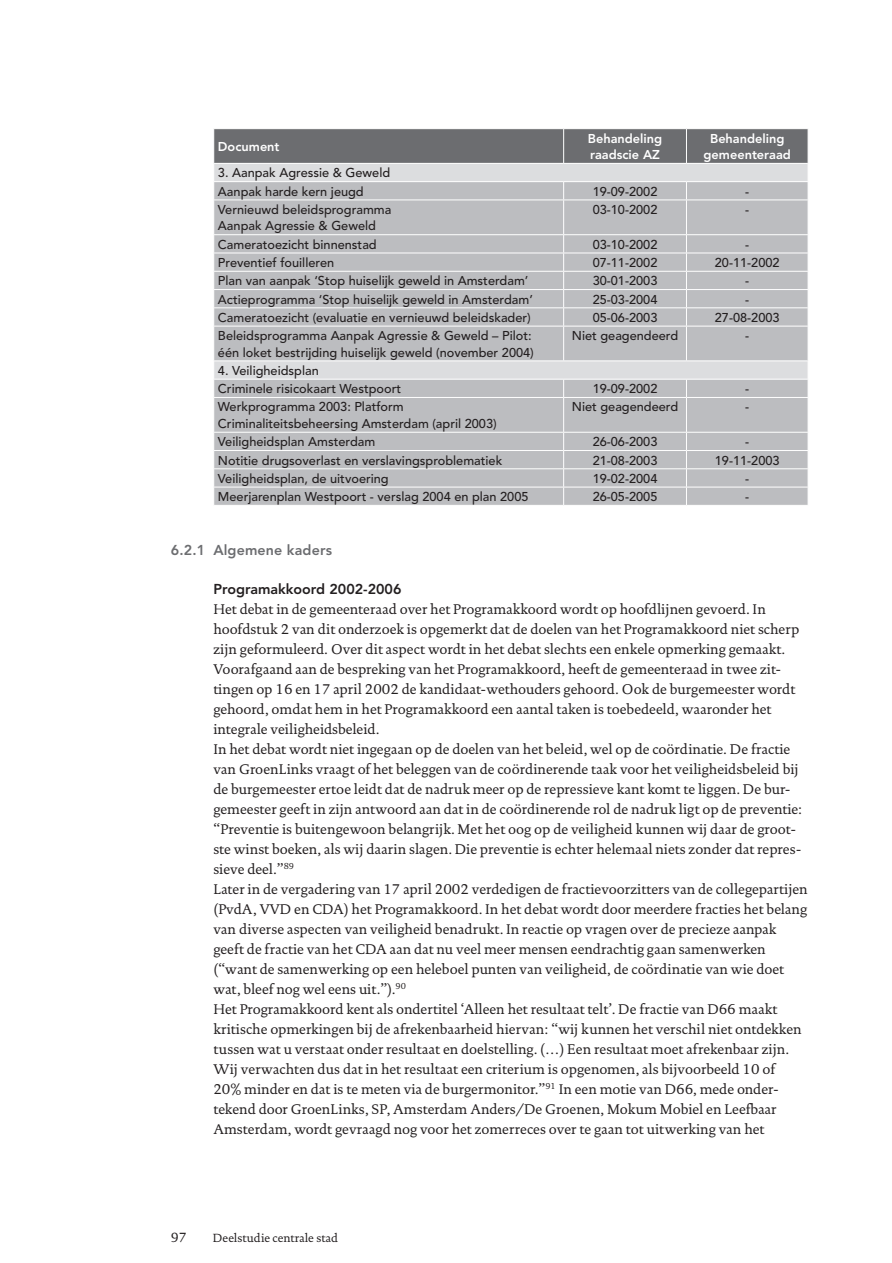
<style>
.page{position:relative;width:892px;height:1263px;background:#fff}
.page>*{position:absolute;margin:0;border:0;box-sizing:border-box;transform-origin:0 0}
.t1{font:14.25px/20px "DTL Documenta T";color:#231f20}
.t2{font:800 14.25px "Avenir";color:#231f20}
.t3{font:800 14.25px "Avenir";letter-spacing:.01em;color:#6c6d70}
.t4{font:13.5px "DTL Documenta T";color:#231f20}
.t5{font:500 12.75px/16.5px "Avenir";color:#231f20}
.t6{font:800 12.75px/16.5px "Avenir";color:#fff}
.t7{font:12px "DTL Documenta T";color:#231f20}
</style>
<div class="page">
<svg style="left:214px;top:200px;width:593px;height:305px;background:#bebfc2"></svg>
<svg style="left:214px;top:129px;width:594px;height:70px;background:#9e9fa2"></svg>
<hr style="left:563px;top:200px;width:1px;height:34px;background:#fff">
<hr style="left:686px;top:200px;width:1px;height:34px;background:#fff">
<hr style="left:213px;top:234px;width:350px;height:1px;background:#fff">
<hr style="left:563px;top:234px;width:123px;height:1px;background:#fff">
<hr style="left:686px;top:234px;width:122px;height:1px;background:#fff">
<hr style="left:213px;top:253px;width:350px;height:1px;background:#fff">
<hr style="left:563px;top:253px;width:123px;height:1px;background:#fff">
<hr style="left:686px;top:253px;width:122px;height:1px;background:#fff">
<hr style="left:213px;top:271px;width:350px;height:1px;background:#fff">
<hr style="left:563px;top:271px;width:123px;height:1px;background:#fff">
<hr style="left:686px;top:271px;width:122px;height:1px;background:#fff">
<hr style="left:213px;top:289px;width:350px;height:1px;background:#fff">
<hr style="left:563px;top:289px;width:123px;height:1px;background:#fff">
<hr style="left:686px;top:289px;width:122px;height:1px;background:#fff">
<svg style="left:563px;top:235px;width:1px;height:91px"></svg>
<svg style="left:686px;top:235px;width:1px;height:91px"></svg>
<svg style="left:807px;top:235px;width:1px;height:91px"></svg>
<hr style="left:213px;top:326px;width:350px;height:1px;background:#fff">
<hr style="left:563px;top:326px;width:123px;height:1px;background:#fff">
<hr style="left:563px;top:326px;width:1px;height:34px;background:#fff">
<hr style="left:686px;top:326px;width:122px;height:1px;background:#fff">
<hr style="left:686px;top:326px;width:1px;height:34px;background:#fff">
<hr style="left:213px;top:379px;width:350px;height:1px;background:#fff">
<hr style="left:563px;top:379px;width:123px;height:1px;background:#fff">
<svg style="left:563px;top:379px;width:1px;height:18px"></svg>
<hr style="left:686px;top:379px;width:122px;height:1px;background:#fff">
<svg style="left:686px;top:379px;width:1px;height:18px"></svg>
<svg style="left:807px;top:361px;width:1px;height:36px"></svg>
<hr style="left:213px;top:397px;width:350px;height:1px;background:#fff">
<hr style="left:563px;top:397px;width:123px;height:1px;background:#fff">
<hr style="left:563px;top:398px;width:1px;height:34px;background:#fff">
<hr style="left:686px;top:397px;width:122px;height:1px;background:#fff">
<hr style="left:686px;top:398px;width:1px;height:34px;background:#fff">
<hr style="left:213px;top:432px;width:350px;height:1px;background:#fff">
<hr style="left:563px;top:432px;width:123px;height:1px;background:#fff">
<hr style="left:686px;top:432px;width:122px;height:1px;background:#fff">
<hr style="left:213px;top:450px;width:350px;height:1px;background:#fff">
<hr style="left:563px;top:450px;width:123px;height:1px;background:#fff">
<hr style="left:686px;top:450px;width:122px;height:1px;background:#fff">
<hr style="left:213px;top:468px;width:350px;height:1px;background:#fff">
<hr style="left:563px;top:468px;width:123px;height:1px;background:#fff">
<hr style="left:686px;top:468px;width:122px;height:1px;background:#fff">
<hr style="left:213px;top:487px;width:350px;height:1px;background:#fff">
<hr style="left:563px;top:487px;width:123px;height:1px;background:#fff">
<svg style="left:563px;top:432px;width:1px;height:73px"></svg>
<hr style="left:686px;top:487px;width:122px;height:1px;background:#fff">
<svg style="left:686px;top:432px;width:1px;height:73px"></svg>
<svg style="left:807px;top:432px;width:1px;height:73px"></svg>
<hr style="left:214px;top:307px;width:349px;height:1px;background:#fff">
<hr style="left:563px;top:307px;width:123px;height:1px;background:#fff">
<hr style="left:686px;top:307px;width:121px;height:1px;background:#fff">
<hr style="left:214px;top:360px;width:349px;height:1px;background:#fff">
<hr style="left:563px;top:360px;width:123px;height:1px;background:#fff">
<hr style="left:686px;top:360px;width:121px;height:1px;background:#fff">
<hr style="left:563px;top:129px;width:1px;height:34px;background:#fff">
<hr style="left:686px;top:129px;width:1px;height:34px;background:#fff">
<hr style="left:807px;top:129px;width:1px;height:34px;background:#fff">
<hr style="left:214px;top:163px;width:349px;height:1px;background:#fff">
<hr style="left:563px;top:163px;width:123px;height:1px;background:#fff">
<hr style="left:686px;top:163px;width:121px;height:1px;background:#fff">
<p class="t6" style="left:218px;top:138px;width:63px">Document</p>
<p class="t6" style="left:588px;top:130px;width:76px">Behandeling raadscie AZ</p>
<p class="t6" style="left:703px;top:130px;width:89px;text-align:center">Behandeling gemeenteraad</p>
<p class="t5" style="left:218px;top:164px;width:174px;line-height:18.3px">3. Aanpak Agressie &amp; Geweld<br>Aanpak harde kern jeugd</p>
<p class="t5" style="left:592px;top:183px;width:66px">19-09-2002</p>
<p class="t5" style="left:745px;top:183px;width:6px">-</p>
<p class="t5" style="left:218px;top:202px;width:175px">Vernieuwd beleidsprogramma<br>Aanpak Agressie &amp; Geweld</p>
<p class="t5" style="left:592px;top:202px;width:66px">03-10-2002</p>
<p class="t5" style="left:745px;top:202px;width:6px">-</p>
<p class="t5" style="left:218px;top:236px;width:160px">Cameratoezicht binnenstad</p>
<p class="t5" style="left:592px;top:236px;width:66px">03-10-2002</p>
<p class="t5" style="left:745px;top:236px;width:6px">-</p>
<p class="t5" style="left:218px;top:255px;width:118px">Preventief fouilleren</p>
<p class="t5" style="left:592px;top:255px;width:66px">07-11-2002</p>
<p class="t5" style="left:715px;top:255px;width:66px">20-11-2002</p>
<p class="t5" style="left:218px;top:273px;width:312px">Plan van aanpak ‘Stop huiselijk geweld in Amsterdam’</p>
<p class="t5" style="left:592px;top:273px;width:66px">30-01-2003</p>
<p class="t5" style="left:745px;top:273px;width:6px">-</p>
<p class="t5" style="left:218px;top:291px;width:316px">Actieprogramma ‘Stop huiselijk geweld in Amsterdam’</p>
<p class="t5" style="left:592px;top:291px;width:66px">25-03-2004</p>
<p class="t5" style="left:745px;top:291px;width:6px">-</p>
<p class="t5" style="left:218px;top:309px;width:314px">Cameratoezicht (evaluatie en vernieuwd beleidskader)</p>
<p class="t5" style="left:592px;top:309px;width:66px">05-06-2003</p>
<p class="t5" style="left:715px;top:309px;width:66px">27-08-2003</p>
<p class="t5" style="left:218px;top:328px;width:317px">Beleidsprogramma Aanpak Agressie &amp; Geweld – Pilot: één loket bestrijding huiselijk geweld (november 2004)</p>
<p class="t5" style="left:572px;top:328px;width:108px">Niet geagendeerd</p>
<p class="t5" style="left:745px;top:328px;width:6px">-</p>
<p class="t5" style="left:218px;top:362px;width:185px;line-height:18.3px">4. Veiligheidsplan<br>Criminele risicokaart Westpoort</p>
<p class="t5" style="left:592px;top:381px;width:66px">19-09-2002</p>
<p class="t5" style="left:745px;top:381px;width:6px">-</p>
<p class="t5" style="left:218px;top:399px;width:280px">Werkprogramma 2003: Platform<br>Criminaliteitsbeheersing Amsterdam (april 2003)</p>
<p class="t5" style="left:572px;top:399px;width:108px">Niet geagendeerd</p>
<p class="t5" style="left:745px;top:399px;width:6px">-</p>
<p class="t5" style="left:218px;top:434px;width:159px">Veiligheidsplan Amsterdam</p>
<p class="t5" style="left:592px;top:434px;width:66px">26-06-2003</p>
<p class="t5" style="left:745px;top:434px;width:6px">-</p>
<p class="t5" style="left:218px;top:452px;width:286px">Notitie drugsoverlast en verslavingsproblematiek</p>
<p class="t5" style="left:592px;top:452px;width:66px">21-08-2003</p>
<p class="t5" style="left:715px;top:452px;width:66px">19-11-2003</p>
<p class="t5" style="left:218px;top:470px;width:172px">Veiligheidsplan, de uitvoering</p>
<p class="t5" style="left:592px;top:470px;width:66px">19-02-2004</p>
<p class="t5" style="left:745px;top:470px;width:6px">-</p>
<p class="t5" style="left:218px;top:489px;width:312px">Meerjarenplan Westpoort - verslag 2004 en plan 2005</p>
<p class="t5" style="left:592px;top:489px;width:66px">26-05-2005</p>
<p class="t5" style="left:745px;top:489px;width:6px">-</p>
<p class="t3" style="left:171px;top:541px;width:163px">6.2.1 Algemene kaders</p>
<p class="t2" style="left:213px;top:581px;width:190px">Programakkoord 2002-2006</p>
<p class="t1" style="left:213px;top:599px;width:596px">Het debat in de gemeenteraad over het Programakkoord wordt op hoofdlijnen gevoerd. In hoofdstuk 2 van dit onderzoek is opgemerkt dat de doelen van het Programakkoord niet scherp zijn geformuleerd. Over dit aspect wordt in het debat slechts een enkele opmerking gemaakt.<br>Voorafgaand aan de bespreking van het Programakkoord, heeft de gemeenteraad in twee zit&shy;tingen op 16 en 17 april 2002 de kandidaat-wethouders gehoord. Ook de burgemeester wordt gehoord, omdat hem in het Programakkoord een aantal taken is toebedeeld, waaronder het integrale veiligheidsbeleid.<br>In het debat wordt niet ingegaan op de doelen van het beleid, wel op de coördinatie. De fractie van GroenLinks vraagt of het beleggen van de coördinerende taak voor het veiligheidsbeleid bij de burgemeester ertoe leidt dat de nadruk meer op de repressieve kant komt te liggen. De bur&shy;gemeester geeft in zijn antwoord aan dat in de coördinerende rol de nadruk ligt op de preventie: “Preventie is buitengewoon belangrijk. Met het oog op de veiligheid kunnen wij daar de groot&shy;ste winst boeken, als wij daarin slagen. Die preventie is echter helemaal niets zonder dat repres&shy;sieve deel.”<sup>89<br></sup>Later in de vergadering van 17 april 2002 verdedigen de fractievoorzitters van de collegepartijen (PvdA, VVD en CDA) het Programakkoord. In het debat wordt door meerdere fracties het belang van diverse aspecten van veiligheid benadrukt. In reactie op vragen over de precieze aanpak geeft de fractie van het CDA aan dat nu veel meer mensen eendrachtig gaan samenwerken (“want de samenwerking op een heleboel punten van veiligheid, de coördinatie van wie doet wat, bleef nog wel eens uit.”).<sup>90<br></sup>Het Programakkoord kent als ondertitel ‘Alleen het resultaat telt’. De fractie van D66 maakt kritische opmerkingen bij de afrekenbaarheid hiervan: “wij kunnen het verschil niet ontdekken tussen wat u verstaat onder resultaat en doelstelling. (…) Een resultaat moet afrekenbaar zijn.<br>Wij verwachten dus dat in het resultaat een criterium is opgenomen, als bijvoorbeeld 10 of<br>20% minder en dat is te meten via de burgermonitor.”<sup>91</sup> In een motie van D66, mede onder&shy;tekend door GroenLinks, SP, Amsterdam Anders/De Groenen, Mokum Mobiel en Leefbaar Amsterdam, wordt gevraagd nog voor het zomerreces over te gaan tot uitwerking van het</p>
<p class="t4" style="left:171px;top:1229px;width:18px">97</p>
<p class="t7" style="left:213px;top:1230px;width:127px">Deelstudie centrale stad</p>
</div>
